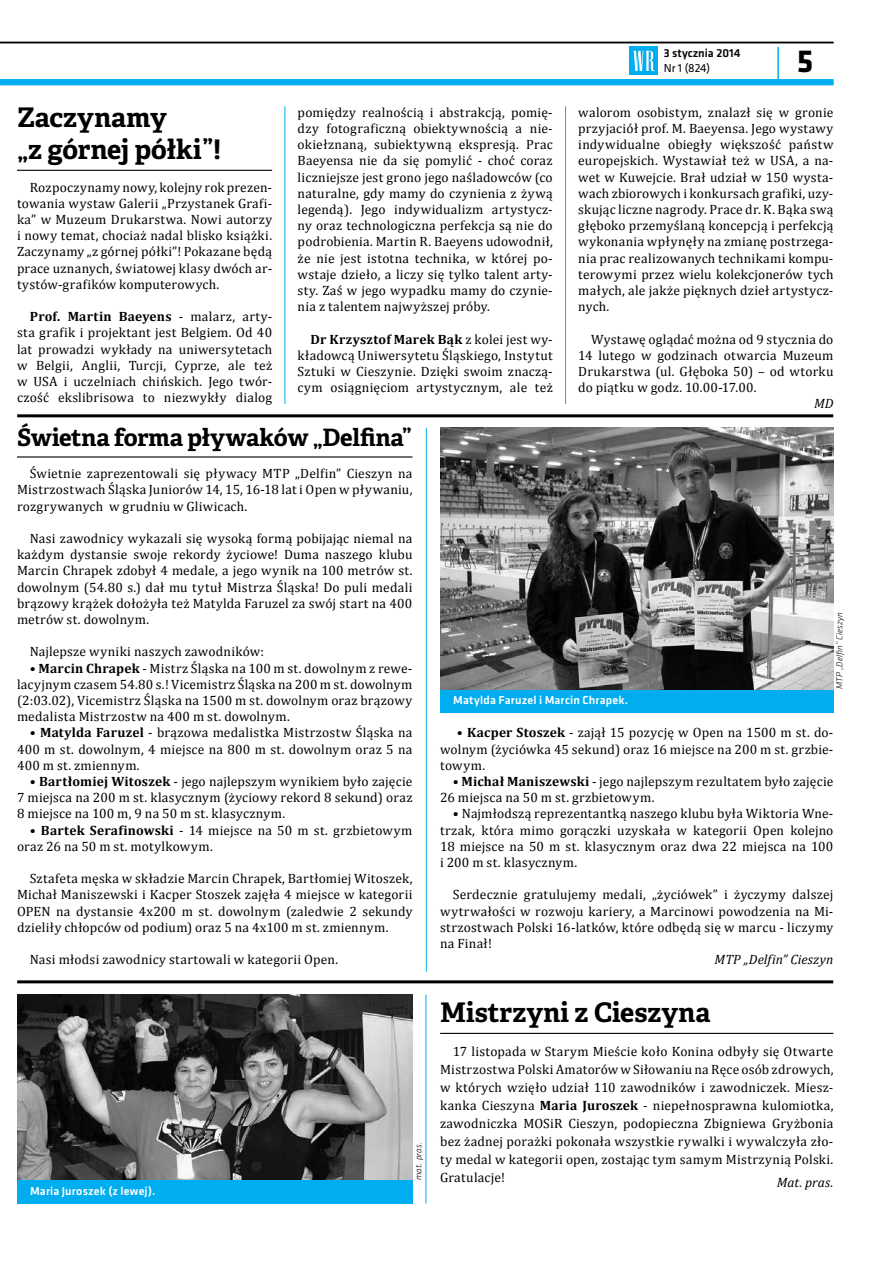
<style>
.page{position:relative;width:893px;height:1263px;background:#fff}
.page>*{position:absolute;margin:0;border:0;box-sizing:border-box;transform-origin:0 0}
.t1{font:700 33px "Klavika";color:#000}
.t2{font:700 27px/32.4px "Adelle Basic";color:#000}
.t3{font:700 24px "Adelle Basic";letter-spacing:-.01em;color:#000}
.t4{font:13.5px/16.2px "Cambria";letter-spacing:.02em;color:#000;text-align:justify}
.t5{font:italic 13.5px "Cambria";letter-spacing:.005em;color:#000}
.t6{font:500 12px "Klavika";letter-spacing:.015em;color:#fff}
.t7{font:500 12px "Klavika";color:#000}
.t8{font:12px "Klavika";color:#000}
.t9{font:italic 300 9px "Klavika";letter-spacing:.015em;color:#000}
.s1{font-weight:700}
</style>
<div class="page">
<hr style="left:777px;top:47px;width:2px;height:35px;background:#00aeef">
<div style="left:630px;top:47px;width:28px;height:28px;background:#00aeef"></div>
<svg style="left:633px;top:51px;width:22px;height:20px"></svg>
<hr style="left:0;top:42px;width:833px;height:1px;background:#000">
<div style="left:0;top:79px;width:833px;height:6px;background:#00aeef"></div>
<hr style="left:17px;top:414px;width:816px;height:3px;background:#000">
<div style="left:440px;top:689px;width:393px;height:23px;background:#00aeef"></div>
<hr style="left:17px;top:170px;width:255px;height:1px;background:#000">
<hr style="left:17px;top:456px;width:395px;height:2px;background:#000">
<img style="left:440px;top:428px;width:393px;height:261px">
<hr style="left:440px;top:1033px;width:393px;height:1px;background:#000">
<img style="left:17px;top:994px;width:395px;height:186px">
<div style="left:17px;top:1180px;width:395px;height:23px;background:#00aeef"></div>
<hr style="left:17px;top:980px;width:816px;height:3px;background:#000">
<hr style="left:285px;top:106px;width:1px;height:298px;background:#00aeef">
<hr style="left:565px;top:106px;width:1px;height:298px;background:#00aeef">
<hr style="left:426px;top:428px;width:1px;height:544px;background:#00aeef">
<hr style="left:426px;top:994px;width:1px;height:209px;background:#00aeef">
<p class="t7" style="left:664px;top:45px;width:78px">3 stycznia 2014</p>
<p class="t8" style="left:664px;top:60px;width:48px">Nr 1 (824)</p>
<h1 class="t1" style="left:797px;top:37px;width:18px">5</h1>
<h2 class="t2" style="left:17px;top:101px;width:205px">Zaczynamy<br>„z górnej półki”!</h2>
<p class="t4" style="left:17px;top:179px;width:257px;text-indent:13px">Rozpoczynamy nowy, kolejny rok prezen&shy;towania wystaw Galerii „Przystanek Grafi&shy;ka” w Muzeum Drukarstwa. Nowi autorzy i nowy temat, chociaż nadal blisko książki.<br>Zaczynamy „z górnej półki”! Pokazane będą prace uznanych, światowej klasy dwóch ar&shy;tystów-grafików komputerowych.</p>
<p class="t4" style="left:17px;top:308px;width:257px;text-indent:13px"><span class="s1">Prof. Martin Baeyens</span> - malarz, arty&shy;sta grafik i projektant jest Belgiem. Od 40 lat prowadzi wykłady na uniwersytetach w Belgii, Anglii, Turcji, Cyprze, ale też w USA i uczelniach chińskich. Jego twór&shy;czość ekslibrisowa to niezwykły dialog</p>
<h3 class="t3" style="left:17px;top:422px;width:396px">Świetna forma pływaków „Delfina”</h3>
<p class="t4" style="left:17px;top:465px;width:397px;text-indent:13px">Świetnie zaprezentowali się pływacy MTP „Delfin” Cieszyn na Mistrzostwach Śląska Juniorów 14, 15, 16-18 lat i Open w pływaniu, rozgrywanych w grudniu w Gliwicach.</p>
<p class="t4" style="left:17px;top:530px;width:397px;text-indent:13px">Nasi zawodnicy wykazali się wysoką formą pobijając niemal na każdym dystansie swoje rekordy życiowe! Duma naszego klubu Marcin Chrapek zdobył 4 medale, a jego wynik na 100 metrów st. dowolnym (54.80 s.) dał mu tytuł Mistrza Śląska! Do puli medali brązowy krążek dołożyła też Matylda Faruzel za swój start na 400 metrów st. dowolnym.</p>
<p class="t4" style="left:30px;top:644px;width:236px">Najlepsze wyniki naszych zawodników:</p>
<p class="t4" style="left:17px;top:660px;width:397px;text-indent:13px">• <span class="s1">Marcin Chrapek</span> - Mistrz Śląska na 100 m st. dowolnym z rewe&shy;lacyjnym czasem 54.80 s.! Vicemistrz Śląska na 200 m st. dowolnym (2:03.02), Vicemistrz Śląska na 1500 m st. dowolnym oraz brązowy medalista Mistrzostw na 400 m st. dowolnym.</p>
<p class="t4" style="left:17px;top:725px;width:397px;text-indent:13px">• <span class="s1">Matylda Faruzel</span> - brązowa medalistka Mistrzostw Śląska na 400 m st. dowolnym, 4 miejsce na 800 m st. dowolnym oraz 5 na 400 m st. zmiennym.</p>
<p class="t4" style="left:17px;top:773px;width:397px;text-indent:13px">• <span class="s1">Bartłomiej Witoszek</span> - jego najlepszym wynikiem było zajęcie 7 miejsca na 200 m st. klasycznym (życiowy rekord 8 sekund) oraz 8 miejsce na 100 m, 9 na 50 m st. klasycznym.</p>
<p class="t4" style="left:17px;top:822px;width:397px;text-indent:13px">• <span class="s1">Bartek Serafinowski</span> - 14 miejsce na 50 m st. grzbietowym oraz 26 na 50 m st. motylkowym.</p>
<p class="t4" style="left:17px;top:870px;width:397px;text-indent:13px">Sztafeta męska w składzie Marcin Chrapek, Bartłomiej Witoszek, Michał Maniszewski i Kacper Stoszek zajęła 4 miejsce w kategorii OPEN na dystansie 4x200 m st. dowolnym (zaledwie 2 sekundy dzieliły chłopców od podium) oraz 5 na 4x100 m st. zmiennym.</p>
<p class="t4" style="left:30px;top:951px;width:310px">Nasi młodsi zawodnicy startowali w kategorii Open.</p>
<p class="t4" style="left:298px;top:104px;width:257px">pomiędzy realnością i abstrakcją, pomię&shy;dzy fotograficzną obiektywnością a nie&shy;okiełznaną, subiektywną ekspresją. Prac Baeyensa nie da się pomylić - choć coraz liczniejsze jest grono jego naśladowców (co naturalne, gdy mamy do czynienia z żywą legendą). Jego indywidualizm artystycz&shy;ny oraz technologiczna perfekcja są nie do podrobienia. Martin R. Baeyens udowodnił, że nie jest istotna technika, w której po&shy;wstaje dzieło, a liczy się tylko talent arty&shy;sty. Zaś w jego wypadku mamy do czynie&shy;nia z talentem najwyższej próby.</p>
<p class="t4" style="left:298px;top:331px;width:257px;text-indent:13px"><span class="s1">Dr Krzysztof Marek Bąk</span> z kolei jest wy&shy;kładowcą Uniwersytetu Śląskiego, Instytut Sztuki w Cieszynie. Dzięki swoim znaczą&shy;cym osiągnięciom artystycznym, ale też</p>
<p class="t4" style="left:578px;top:104px;width:257px">walorom osobistym, znalazł się w gronie przyjaciół prof. M. Baeyensa. Jego wystawy indywidualne obiegły większość państw europejskich. Wystawiał też w USA, a na&shy;wet w Kuwejcie. Brał udział w 150 wysta&shy;wach zbiorowych i konkursach grafiki, uzy&shy;skując liczne nagrody. Prace dr. K. Bąka swą głęboko przemyślaną koncepcją i perfekcją wykonania wpłynęły na zmianę postrzega&shy;nia prac realizowanych technikami kompu&shy;terowymi przez wielu kolekcjonerów tych małych, ale jakże pięknych dzieł artystycz&shy;nych.</p>
<p class="t4" style="left:578px;top:331px;width:257px;text-indent:13px">Wystawę oglądać można od 9 stycznia do 14 lutego w godzinach otwarcia Muzeum Drukarstwa (ul. Głęboka 50) – od wtorku do piątku w godz. 10.00-17.00.</p>
<p class="t5" style="left:814px;top:396px;width:21px">MD</p>
<p class="t9" style="left:834px;top:689px;width:79px;rotate:-90deg">MTP „Delfin” Cieszyn</p>
<p class="t6" style="left:453px;top:692px;width:176px">Matylda Faruzel i Marcin Chrapek.</p>
<p class="t4" style="left:440px;top:725px;width:395px;text-indent:17px">• <span class="s1">Kacper Stoszek</span> - zajął 15 pozycję w Open na 1500 m st. do&shy;wolnym (życiówka 45 sekund) oraz 16 miejsce na 200 m st. grzbie&shy;towym.</p>
<p class="t4" style="left:440px;top:773px;width:395px;text-indent:13px">• <span class="s1">Michał Maniszewski</span> - jego najlepszym rezultatem było zajęcie<br>26 miejsca na 50 m st. grzbietowym.</p>
<p class="t4" style="left:440px;top:806px;width:395px;text-indent:13px">• Najmłodszą reprezentantką naszego klubu była Wiktoria Wne&shy;trzak, która mimo gorączki uzyskała w kategorii Open kolejno 18 miejsce na 50 m st. klasycznym oraz dwa 22 miejsca na 100 i 200 m st. klasycznym.</p>
<p class="t4" style="left:440px;top:887px;width:395px;text-indent:13px">Serdecznie gratulujemy medali, „życiówek” i życzymy dalszej wytrwałości w rozwoju kariery, a Marcinowi powodzenia na Mi&shy;strzostwach Polski 16-latków, które odbędą się w marcu - liczymy na Finał!</p>
<p class="t5" style="left:715px;top:951px;width:120px">MTP „Delfin” Cieszyn</p>
<p class="t6" style="left:30px;top:1183px;width:127px">Maria Juroszek (z lewej).</p>
<p class="t9" style="left:413px;top:1180px;width:39px;rotate:-90deg">mat. pras.</p>
<h2 class="t2" style="left:440px;top:996px;width:272px">Mistrzyni z Cieszyna</h2>
<p class="t4" style="left:440px;top:1043px;width:395px;line-height:18px;text-indent:13px">17 listopada w Starym Mieście koło Konina odbyły się Otwarte Mistrzostwa Polski Amatorów w Siłowaniu na Ręce osób zdrowych, w których wzięło udział 110 zawodników i zawodniczek. Miesz&shy;kanka Cieszyna <span class="s1">Maria Juroszek</span> - niepełnosprawna kulomiotka, zawodniczka MOSiR Cieszyn, podopieczna Zbigniewa Gryżbonia bez żadnej porażki pokonała wszystkie rywalki i wywalczyła zło&shy;ty medal w kategorii open, zostając tym samym Mistrzynią Polski.<br>Gratulacje!</p>
<p class="t5" style="left:777px;top:1174px;width:58px">Mat. pras.</p>
</div>
